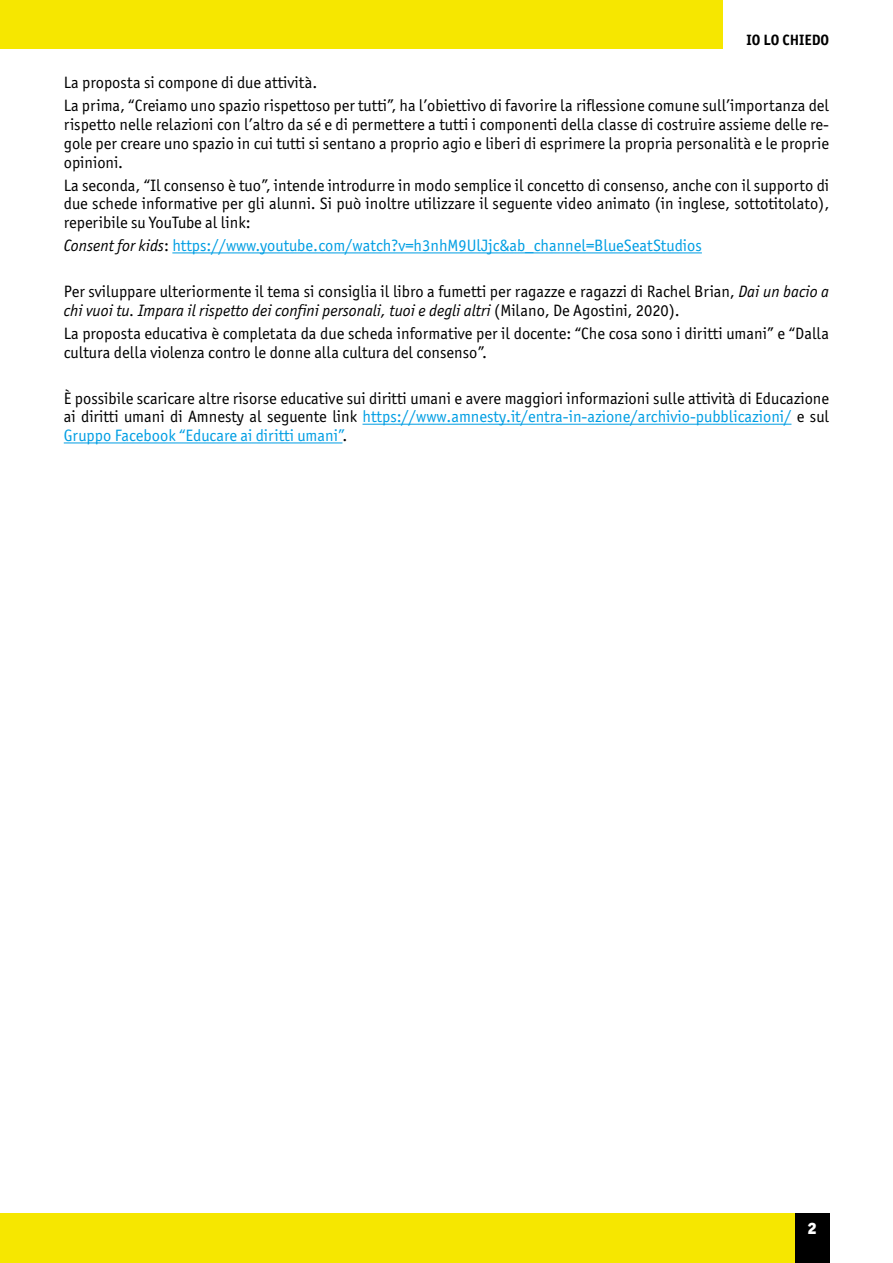
<style>
.page{position:relative;width:893px;height:1263px;background:#fff}
.page>*{position:absolute;margin:0;border:0;box-sizing:border-box;transform-origin:0 0}
.t1{font:16.5px/18.8px "Officina Sans ITC Pro";color:#000}
.t2{font:16.5px "Officina Sans ITC Pro";color:#009ee3}
.t3{font:900 16.5px "Officina Sans ITC Pro";color:#fff}
.t4{font:700 15px "Officina Sans ITC Pro";color:#000}
.s1{font-style:italic;color:#000}
.s2{color:#000}
.s3{font-style:italic}
.s4{color:#009ee3}
</style>
<div class="page">
<div style="left:0;top:1214px;width:812px;height:49px;background:#f6e700"></div>
<div style="left:795px;top:1214px;width:34px;height:49px;background:#000"></div>
<div style="left:0;top:0;width:723px;height:49px;background:#f6e700"></div>
<hr style="left:172px;top:252px;width:530px;height:1px;background:#009ee3">
<hr style="left:362px;top:424px;width:429px;height:1px;background:#009ee3">
<hr style="left:64px;top:442px;width:278px;height:1px;background:#009ee3">
<p class="t4" style="left:747px;top:30px;width:84px">IO LO CHIEDO</p>
<p class="t1" style="left:64px;top:71px;width:767px;line-height:23px">La proposta si compone di due attività.<br>La prima, “Creiamo uno spazio rispettoso per tutti”, ha l’obiettivo di favorire la riflessione comune sull’importanza del</p>
<p class="t1" style="left:64px;top:115px;width:767px;text-align:justify">rispetto nelle relazioni con l’altro da sé e di permettere a tutti i componenti della classe di costruire assieme delle re&shy;gole per creare uno spazio in cui tutti si sentano a proprio agio e liberi di esprimere la propria personalità e le proprie opinioni.</p>
<p class="t1" style="left:64px;top:176px;width:767px;text-align:justify">La seconda, “Il consenso è tuo”, intende introdurre in modo semplice il concetto di consenso, anche con il supporto di due schede informative per gli alunni. Si può inoltre utilizzare il seguente video animato (in inglese, sottotitolato), reperibile su YouTube al link:</p>
<p class="t2" style="left:64px;top:236px;width:640px"><span class="s1">Consent for kids</span><span class="s2">:</span> https://www.youtube.com/watch?v=h3nhM9UlJjc&amp;ab_channel=BlueSeatStudios</p>
<p class="t1" style="left:64px;top:282px;width:767px">Per sviluppare ulteriormente il tema si consiglia il libro a fumetti per ragazze e ragazzi di Rachel Brian, <span class="s3">Dai un bacio a chi vuoi tu. Impara il rispetto dei confini personali, tuoi e degli altri</span> (Milano, De Agostini, 2020).</p>
<p class="t1" style="left:64px;top:324px;width:767px">La proposta educativa è completata da due scheda informative per il docente: “Che cosa sono i diritti umani” e “Dalla cultura della violenza contro le donne alla cultura del consenso”.</p>
<p class="t1" style="left:64px;top:389px;width:767px;text-align:justify">È possibile scaricare altre risorse educative sui diritti umani e avere maggiori informazioni sulle attività di Educazione ai diritti umani di Amnesty al seguente link <span class="s4">https://www.amnesty.it/entra-in-azione/archivio-pubblicazioni/</span> e sul <span class="s4">Gruppo Facebook “Educare ai diritti umani”</span>.</p>
<p class="t3" style="left:807px;top:1217px;width:11px">2</p>
</div>
